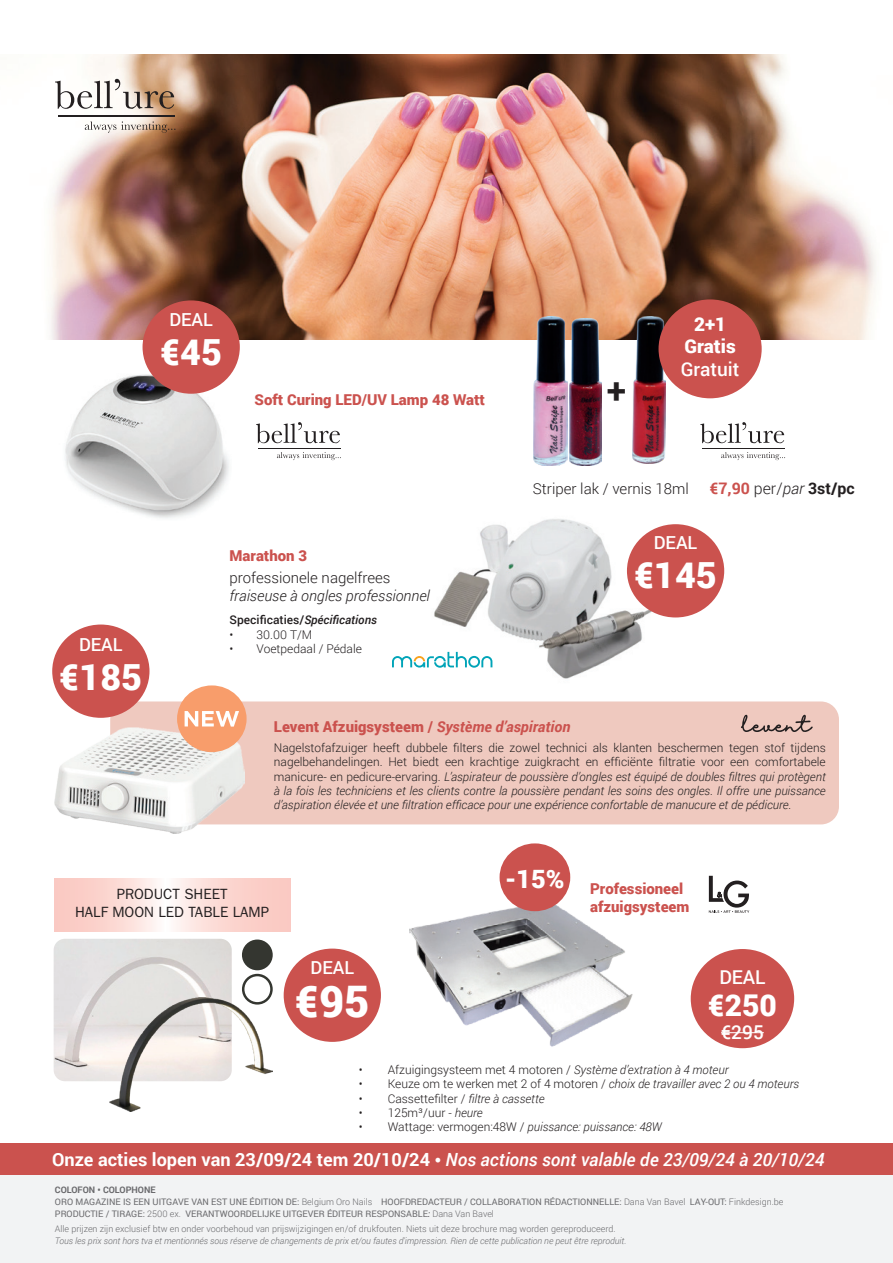
<style>
.page{position:relative;width:893px;height:1263px;background:#fff}
.page>*{position:absolute;margin:0;border:0;box-sizing:border-box;transform-origin:0 0}
.t1{font:900 43.5px "Roboto";color:#fff}
.t2{font:900 36px "Roboto";color:#fff}
.t3{font:700 35.55px "Roboto";color:#231f20}
.t4{font:900 30px "Roboto";color:#fff}
.t5{font:900 25.2px "Roboto";color:#fff}
.t6{font:500 19.05px "Roboto";color:#fff}
.t7{font:900 19.05px/22.8px "Roboto";color:#fff;text-align:center}
.t8{font:italic 500 18.15px "Roboto";color:#fff}
.t9{font:500 18px "Roboto";color:#fff}
.t10{font:700 15.9px "Roboto";color:#231f20}
.t11{font:900 15px/18px "Roboto";color:#cb524e}
.t12{font:300 15px "Roboto";color:#231f20}
.t13{font:italic 300 15px "Roboto";color:#231f20}
.t14{font:14.85px/17.9px "ITC Franklin Gothic Std";color:#231f20;text-align:center}
.t15{font:italic 300 12px/14.4px "Roboto";color:#231f20;text-align:justify}
.t16{font:300 12px "Roboto";color:#231f20}
.t17{font:500 12px "Roboto";color:#231f20}
.t18{font:9px/12px "Roboto";color:#69696c}
.t19{font:italic 300 9px "Roboto";color:#69696c}
.t20{font:300 9px "Roboto";color:#69696c}
.s1{font-style:italic}
.s2{color:#cb524e}
.s3{font-weight:300}
.s4{font-weight:300;font-style:italic}
.s5{font-weight:700;font-style:italic}
.s6{font-style:normal}
.s7{font-weight:700;font-style:normal}
.s8{font-family:"Amplitude";font-style:normal}
.s9{font-weight:700}
.s10{font-weight:500;font-style:italic}
</style>
<div class="page">
<img style="left:51px;top:54px;width:825px;height:285px">
<div style="left:0;top:1174px;width:892px;height:89px;background:#f2f3f4"></div>
<div style="left:0;top:1143px;width:892px;height:31px;background:#cb524e"></div>
<div style="left:691px;top:949px;width:103px;height:99px;background:#cb524e;border-radius:50%"></div>
<img style="left:569px;top:318px;width:33px;height:147px">
<img style="left:534px;top:317px;width:33px;height:148px">
<img style="left:632px;top:317px;width:34px;height:147px">
<svg style="left:721px;top:452px;width:64px;height:8px"></svg>
<hr style="left:702px;top:448px;width:82px;height:1px;background:#231f20">
<svg style="left:700px;top:422px;width:84px;height:21px"></svg>
<div style="left:658px;top:299px;width:104px;height:99px;background:#cb524e;border-radius:50%"></div>
<img style="left:410px;top:890px;width:223px;height:157px">
<div style="left:500px;top:843px;width:70px;height:68px;background:#cb524e;border-radius:50%"></div>
<svg style="left:709px;top:876px;width:40px;height:37px"></svg>
<svg style="left:54px;top:905px;width:236px;height:26px;background:#fbdbd5"></svg>
<svg style="left:54px;top:878px;width:236px;height:26px;background:#fbdbd5"></svg>
<img style="left:434px;top:519px;width:243px;height:160px">
<svg style="left:392px;top:652px;width:100px;height:16px"></svg>
<img style="left:54px;top:939px;width:178px;height:142px">
<img style="left:110px;top:997px;width:163px;height:114px">
<div style="left:284px;top:948px;width:97px;height:94px;background:#cb524e;border-radius:50%"></div>
<div style="left:243px;top:941px;width:28px;height:28px;background:#343630;border-radius:50%"></div>
<div style="left:242px;top:939px;width:31px;height:31px;border:2px solid #343630;border-radius:50%"></div>
<div style="left:243px;top:975px;width:28px;height:28px;background:#fff;border-radius:50%"></div>
<div style="left:242px;top:974px;width:31px;height:30px;border:2px solid #343630;border-radius:50%"></div>
<hr style="left:721px;top:1032px;width:43px;height:1px;background:#fff">
<div style="left:110px;top:701px;width:729px;height:123px;background:#efc9bf;border-radius:18px"></div>
<svg style="left:741px;top:714px;width:72px;height:18px"></svg>
<div style="left:627px;top:524px;width:97px;height:93px;background:#cb524e;border-radius:50%"></div>
<div style="left:52px;top:624px;width:97px;height:94px;background:#cb524e;border-radius:50%"></div>
<img style="left:55px;top:727px;width:189px;height:106px">
<div style="left:177px;top:685px;width:70px;height:67px;background:#f89d6b;border-radius:50%"></div>
<svg style="left:185px;top:711px;width:54px;height:16px"></svg>
<img style="left:65px;top:365px;width:168px;height:153px">
<div style="left:143px;top:300px;width:97px;height:94px;background:#cb524e;border-radius:50%"></div>
<svg style="left:277px;top:452px;width:64px;height:8px"></svg>
<hr style="left:258px;top:448px;width:82px;height:1px;background:#231f20">
<svg style="left:256px;top:422px;width:84px;height:21px"></svg>
<svg style="left:85px;top:121px;width:90px;height:12px"></svg>
<hr style="left:58px;top:115px;width:116px;height:2px;background:#231f20">
<svg style="left:55px;top:79px;width:119px;height:30px"></svg>
<h3 class="t9" style="left:169px;top:307px;width:45px">DEAL</h3>
<h2 class="t2" style="left:160px;top:326px;width:63px">€45</h2>
<p class="t11" style="left:255px;top:390px;width:232px">Soft Curing LED/UV Lamp 48 Watt</p>
<h3 class="t3" style="left:607px;top:365px;width:21px">+</h3>
<h3 class="t7" style="left:684px;top:312px;width:53px">2+1<br>Gratis</h3>
<h3 class="t6" style="left:681px;top:356px;width:60px">Gratuit</h3>
<h3 class="t9" style="left:79px;top:632px;width:45px">DEAL</h3>
<h2 class="t2" style="left:60px;top:652px;width:84px">€185</h2>
<p class="t11" style="left:230px;top:546px;width:79px">Marathon 3</p>
<p class="t12" style="left:230px;top:567px;width:162px">professionele nagelfrees</p>
<p class="t13" style="left:230px;top:585px;width:202px">fraiseuse à ongles professionnel</p>
<p class="t17" style="left:230px;top:611px;width:149px">Specificaties/<span class="s1">Spécifications</span></p>
<p class="t16" style="left:230px;top:626px;width:84px">• 30.00 T/M</p>
<p class="t16" style="left:230px;top:640px;width:134px">• Voetpedaal / Pédale</p>
<p class="t12" style="left:533px;top:478px;width:157px">Striper lak / vernis 18ml</p>
<h3 class="t10" style="left:710px;top:477px;width:146px"><span class="s2">€7,90</span> <span class="s3">per/</span><span class="s4">par</span> 3st/pc</h3>
<h3 class="t9" style="left:654px;top:530px;width:45px">DEAL</h3>
<h2 class="t2" style="left:634px;top:550px;width:84px">€145</h2>
<p class="t11" style="left:274px;top:717px;width:298px">Levent Afzuigsysteem / <span class="s5">Système d’aspiration</span></p>
<p class="t15" style="left:274px;top:740px;width:553px"><span class="s6">Nagelstofafzuiger heeft dubbele filters die zowel technici als klanten beschermen tegen stof tijdens nagelbehandelingen. Het biedt een krachtige zuigkracht en efficiënte filtratie voor een comfortabele manicure- en pedicure-ervaring.</span> L’aspirateur de poussière d’ongles est équipé de doubles filtres qui protègent à la fois les techniciens et les clients contre la poussière pendant les soins des ongles. Il offre une puissance d’aspiration élevée et une filtration efficace pour une expérience confortable de manucure et de pédicure.</p>
<p class="t14" style="left:75px;top:885px;width:195px">PRODUCT SHEET<br>HALF MOON LED TABLE LAMP</p>
<h3 class="t9" style="left:311px;top:955px;width:45px">DEAL</h3>
<h1 class="t1" style="left:295px;top:971px;width:76px">€95</h1>
<h3 class="t5" style="left:505px;top:861px;width:61px">-15%</h3>
<p class="t11" style="left:590px;top:879px;width:101px">Professioneel afzuigsysteem</p>
<h3 class="t6" style="left:719px;top:964px;width:48px">DEAL</h3>
<h3 class="t4" style="left:708px;top:984px;width:70px">€250</h3>
<h3 class="t6" style="left:721px;top:1019px;width:44px">€295</h3>
<p class="t16" style="left:359px;top:1061px;width:371px">• Afzuigingsysteem met 4 motoren / <span class="s1">Système d’extration à 4 moteur</span></p>
<p class="t15" style="left:359px;top:1076px;width:442px"><span class="s6">• Keuze om te werken met 2 of 4 motoren /</span> choix de travailler avec 2 ou 4 moteurs</p>
<p class="t16" style="left:359px;top:1090px;width:187px">• Cassettefilter / <span class="s1">filtre à cassette</span></p>
<p class="t16" style="left:359px;top:1104px;width:125px">• 125m³/uur - <span class="s1">heure</span></p>
<p class="t15" style="left:359px;top:1119px;width:305px"><span class="s6">• Wattage: vermogen:48W /</span> puissance: puissance: 48W</p>
<h3 class="t8" style="left:52px;top:1147px;width:774px"><span class="s7">Onze acties lopen van 23/09/24 tem 20/10/24</span> <span class="s8">•</span> Nos actions sont valable de 23/09/24 à 20/10/24</h3>
<p class="t18" style="left:55px;top:1184px;width:730px"><span class="s9">COLOFON • COLOPHONE<br></span>ORO MAGAZINE IS EEN UITGAVE VAN EST UNE ÉDITION DE: <span class="s3">Belgium Oro Nails</span> HOOFDREDACTEUR / COLLABORATION RÉDACTIONNELLE: <span class="s3">Dana Van Bavel</span> LAY-OUT: <span class="s3">Finkdesign.be<br></span>PRODUCTIE / TIRAGE: <span class="s3">2500 ex.</span> VERANTWOORDELIJKE UITGEVER ÉDITEUR RESPONSABLE<span class="s10">:</span> <span class="s3">Dana Van Bavel</span></p>
<p class="t20" style="left:55px;top:1222px;width:562px">Alle prijzen zijn exclusief btw en onder voorbehoud van prijswijzigingen en/of drukfouten. Niets uit deze brochure mag worden gereproduceerd.</p>
<p class="t19" style="left:55px;top:1234px;width:573px">Tous les prix sont hors tva et mentionnés sous réserve de changements de prix et/ou fautes d'impression. Rien de cette publication ne peut être reproduit.</p>
</div>
